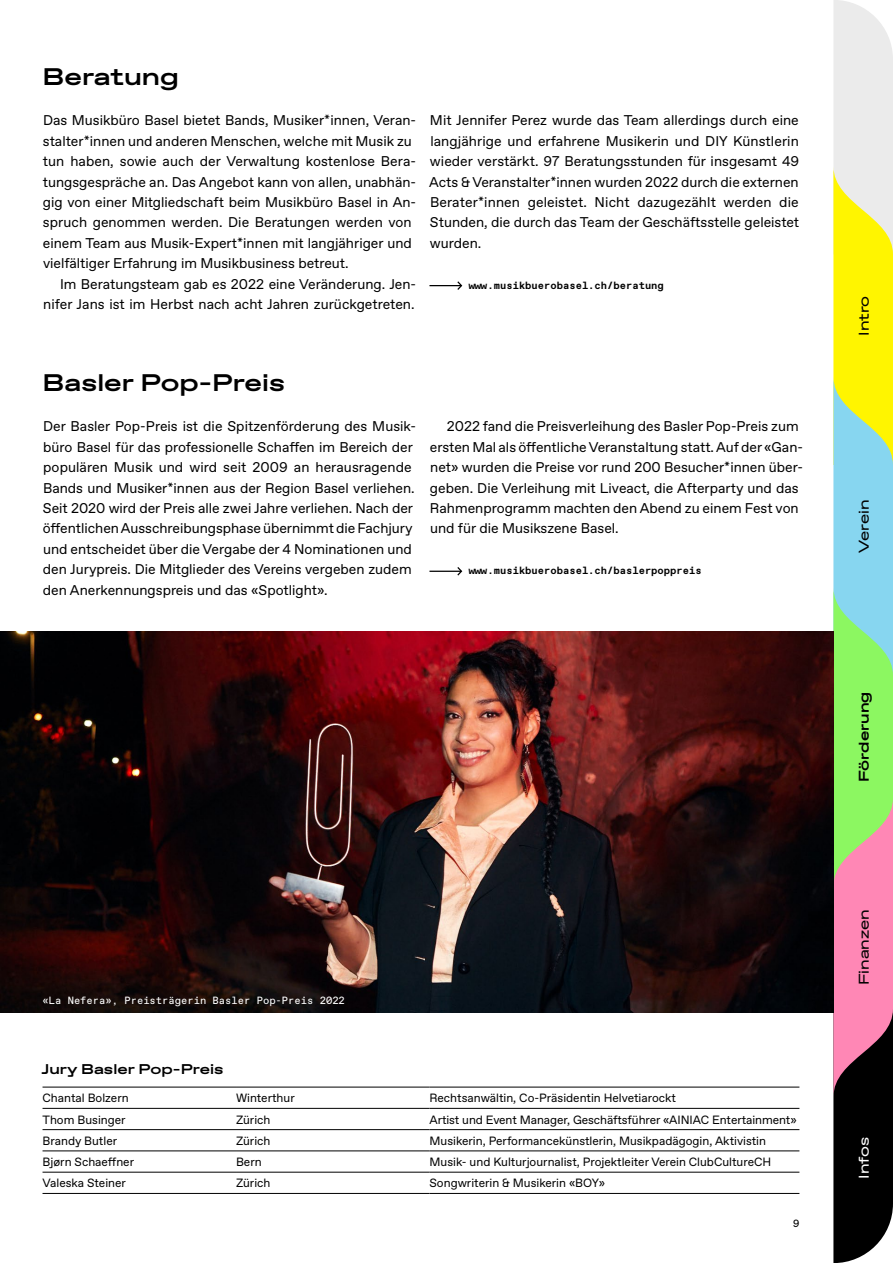
<style>
.page{position:relative;width:893px;height:1263px;background:#fff}
.page>*{position:absolute;margin:0;border:0;box-sizing:border-box;transform-origin:0 0}
.t1{font:700 24px "ABC Favorit Expanded";color:#000}
.t2{font:14.1px/20.4px "ABC Favorit";color:#000}
.t3{font:700 14.1px "ABC Favorit Expanded";color:#000}
.t4{font:14.1px "ABC Favorit Expanded";color:#000}
.t5{font:14.1px "ABC Favorit Expanded";color:#fff}
.t6{font:12px "ABC Favorit";color:#000}
.t7{font:700 10.5px "ABC Favorit Mono";color:#000}
.t8{font:10.5px "ABC Favorit Mono";color:#fff}
.t9{font:10.5px "ABC Favorit Mono";color:#000}
</style>
<div class="page">
<svg style="left:833px;top:0;width:60px;height:1263px"></svg>
<svg style="left:456px;top:281px;width:7px;height:9px"></svg>
<hr style="left:429px;top:285px;width:32px;height:1px;background:#000">
<svg style="left:456px;top:567px;width:7px;height:9px"></svg>
<hr style="left:429px;top:571px;width:32px;height:1px;background:#000">
<hr style="left:43px;top:1087px;width:193px;height:1px;background:#000">
<hr style="left:236px;top:1087px;width:193px;height:1px;background:#000">
<hr style="left:429px;top:1087px;width:370px;height:1px;background:#000">
<hr style="left:43px;top:1108px;width:193px;height:1px;background:#000">
<hr style="left:236px;top:1108px;width:193px;height:1px;background:#000">
<hr style="left:429px;top:1108px;width:370px;height:1px;background:#000">
<hr style="left:43px;top:1129px;width:193px;height:1px;background:#000">
<hr style="left:236px;top:1129px;width:193px;height:1px;background:#000">
<hr style="left:429px;top:1129px;width:370px;height:1px;background:#000">
<hr style="left:43px;top:1151px;width:193px;height:1px;background:#000">
<hr style="left:236px;top:1151px;width:193px;height:1px;background:#000">
<hr style="left:429px;top:1151px;width:370px;height:1px;background:#000">
<hr style="left:43px;top:1172px;width:193px;height:1px;background:#000">
<hr style="left:236px;top:1172px;width:193px;height:1px;background:#000">
<hr style="left:429px;top:1172px;width:370px;height:1px;background:#000">
<hr style="left:43px;top:1193px;width:193px;height:1px;background:#000">
<hr style="left:236px;top:1193px;width:193px;height:1px;background:#000">
<hr style="left:429px;top:1193px;width:370px;height:1px;background:#000">
<img style="left:0;top:631px;width:833px;height:382px">
<h1 class="t1" style="left:43px;top:62px;width:138px">Beratung</h1>
<p class="t2" style="left:43px;top:111px;width:375px">Das Musikbüro Basel bietet Bands, Musiker*innen, Veran&shy;stalter*innen und anderen Menschen, welche mit Musik zu tun haben, sowie auch der Verwaltung kostenlose Bera&shy;tungsgespräche an. Das Angebot kann von allen, unabhän&shy;gig von einer Mitgliedschaft beim Musikbüro Basel in An&shy;spruch genommen werden. Die Beratungen werden von einem Team aus Musik-Expert*innen mit langjähriger und vielfältiger Erfahrung im Musikbusiness betreut.</p>
<p class="t2" style="left:43px;top:274px;width:374px;text-align:right">Im Beratungsteam gab es 2022 eine Veränderung. Jen&shy;nifer Jans ist im Herbst nach acht Jahren zurückgetreten.</p>
<p class="t2" style="left:429px;top:111px;width:371px;text-align:justify">Mit Jennifer Perez wurde das Team allerdings durch eine langjährige und erfahrene Musikerin und DIY Künstlerin wieder verstärkt. 97 Beratungsstunden für insgesamt 49<br>Acts &amp; Veranstalter*innen wurden 2022 durch die externen Berater*innen geleistet. Nicht dazugezählt werden die Stunden, die durch das Team der Geschäftsstelle geleistet wurden.</p>
<p class="t7" style="left:469px;top:279px;width:197px">www.musikbuerobasel.ch/beratung</p>
<h1 class="t1" style="left:43px;top:368px;width:244px">Basler Pop-Preis</h1>
<p class="t2" style="left:43px;top:417px;width:375px">Der Basler Pop-Preis ist die Spitzenförderung des Musik&shy;büro Basel für das professionelle Schaffen im Bereich der populären Musik und wird seit 2009 an herausragende Bands und Musiker*innen aus der Region Basel verliehen.<br>Seit 2020 wird der Preis alle zwei Jahre verliehen. Nach der öffentlichen Ausschreibungsphase übernimmt die Fachjury und entscheidet über die Vergabe der 4 Nominationen und den Jurypreis. Die Mitglieder des Vereins vergeben zudem den Anerkennungspreis und das «Spotlight».</p>
<p class="t2" style="left:430px;top:417px;width:375px;text-indent:17px">2022 fand die Preisverleihung des Basler Pop-Preis zum ersten Mal als öffentliche Veranstaltung statt. Auf der «Gan&shy;net» wurden die Preise vor rund 200 Besucher*innen über&shy;geben. Die Verleihung mit Liveact, die Afterparty und das Rahmenprogramm machten den Abend zu einem Fest von und für die Musikszene Basel.</p>
<p class="t7" style="left:469px;top:564px;width:235px">www.musikbuerobasel.ch/baslerpoppreis</p>
<p class="t8" style="left:43px;top:994px;width:304px">«La Nefera», Preisträgerin Basler Pop-Preis 2022</p>
<p class="t3" style="left:41px;top:1061px;width:184px">Jury Basler Pop-Preis</p>
<p class="t6" style="left:43px;top:1091px;width:88px">Chantal Bolzern</p>
<p class="t6" style="left:236px;top:1091px;width:60px">Winterthur</p>
<p class="t6" style="left:429px;top:1091px;width:248px">Rechtsanwältin, Co-Präsidentin Helvetiarockt</p>
<p class="t6" style="left:43px;top:1112px;width:85px">Thom Businger</p>
<p class="t6" style="left:236px;top:1112px;width:36px">Zürich</p>
<p class="t6" style="left:429px;top:1112px;width:369px">Artist und Event Manager, Geschäftsführer «AINIAC Entertainment»</p>
<p class="t6" style="left:43px;top:1134px;width:76px">Brandy Butler</p>
<p class="t6" style="left:236px;top:1134px;width:36px">Zürich</p>
<p class="t6" style="left:429px;top:1134px;width:338px">Musikerin, Performancekünstlerin, Musikpadägogin, Aktivistin</p>
<p class="t6" style="left:43px;top:1155px;width:93px">Bjørn Schaeffner</p>
<p class="t6" style="left:236px;top:1155px;width:27px">Bern</p>
<p class="t6" style="left:429px;top:1155px;width:343px">Musik- und Kulturjournalist, Projektleiter Verein ClubCultureCH</p>
<p class="t6" style="left:43px;top:1176px;width:85px">Valeska Steiner</p>
<p class="t6" style="left:236px;top:1176px;width:36px">Zürich</p>
<p class="t6" style="left:429px;top:1176px;width:177px">Songwriterin &amp; Musikerin «BOY»</p>
<p class="t9" style="left:793px;top:1217px;width:8px">9</p>
<p class="t4" style="left:855px;top:336px;width:42px;rotate:-90deg">Intro</p>
<p class="t4" style="left:855px;top:553px;width:55px;rotate:-90deg">Verein</p>
<p class="t3" style="left:855px;top:782px;width:92px;rotate:-90deg">Förderung</p>
<p class="t4" style="left:855px;top:985px;width:78px;rotate:-90deg">Finanzen</p>
<p class="t5" style="left:855px;top:1178px;width:43px;rotate:-90deg">Infos</p>
</div>
